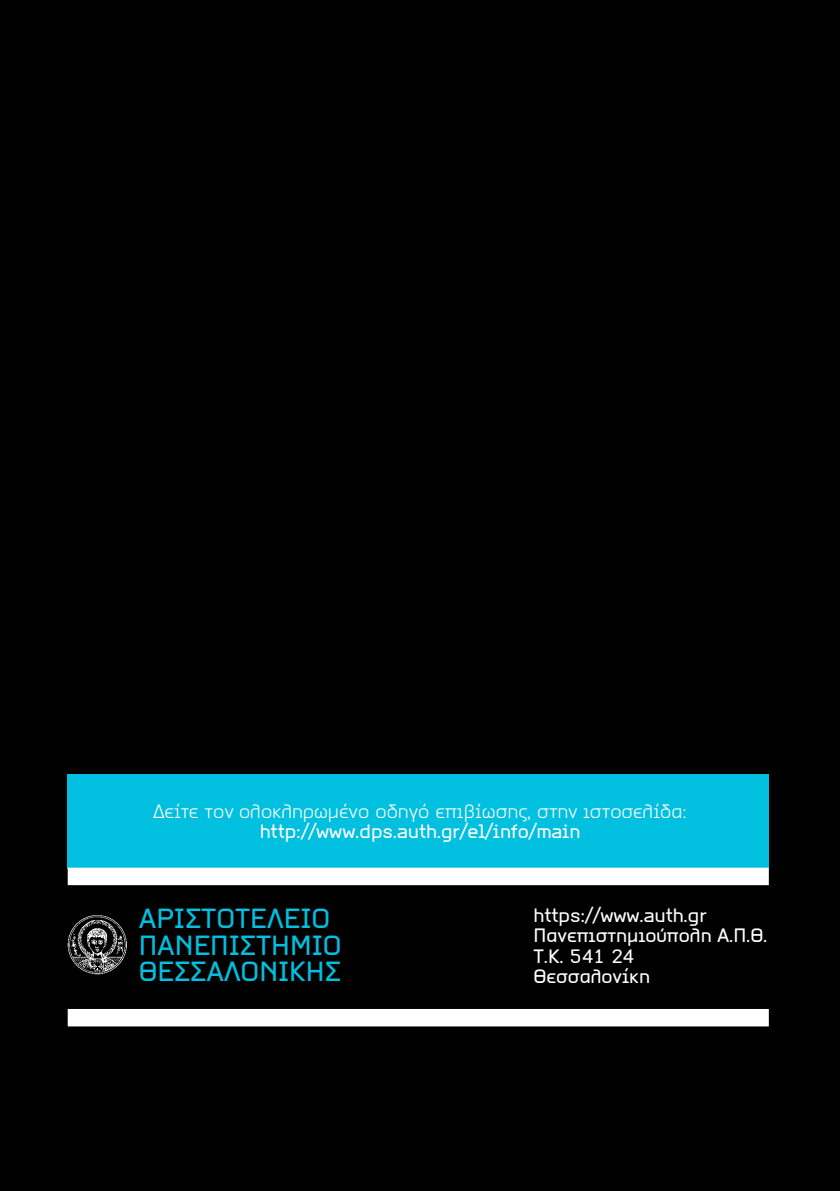
<style>
.page{position:relative;width:840px;height:1191px;background:#fff}
.page>*{position:absolute;margin:0;border:0;box-sizing:border-box;transform-origin:0 0}
.t1{font:500 29.2px/26.8px "CF Armadillo";color:#00bfdf}
.t2{font:500 20.4px/20.4px "CF Armadillo";color:#fff}
.t3{font:300 20.4px "CF Armadillo";color:#fff}
</style>
<div class="page">
<div style="left:0;top:0;width:839px;height:1191px;background:#000"></div>
<img style="left:67px;top:915px;width:60px;height:60px">
<div style="left:68px;top:1009px;width:700px;height:17px;background:#fff"></div>
<div style="left:68px;top:774px;width:700px;height:95px;background:#00bfdf"></div>
<div style="left:68px;top:867px;width:700px;height:18px;background:#fff"></div>
<p class="t3" style="left:153px;top:800px;width:535px">Δείτε τον ολοκληρωμένο οδηγό επιβίωσης, στην ιστοσελίδα:</p>
<p class="t2" style="left:259px;top:820px;width:322px">http://www.dps.auth.gr/el/info/main</p>
<h1 class="t1" style="left:139px;top:904px;width:204px">ΑΡΙΣΤΟΤΕΛΕΙΟ<br>ΠΑΝΕΠΙΣΤΗΜΙΟ<br>ΘΕΣΣΑΛΟΝΙΚΗΣ</h1>
<p class="t2" style="left:533px;top:904px;width:235px">https://www.auth.gr<br>Πανεπιστημιούπολη Α.Π.Θ.<br>T.K. 541 24<br>Θεσσαλονίκη</p>
</div>
